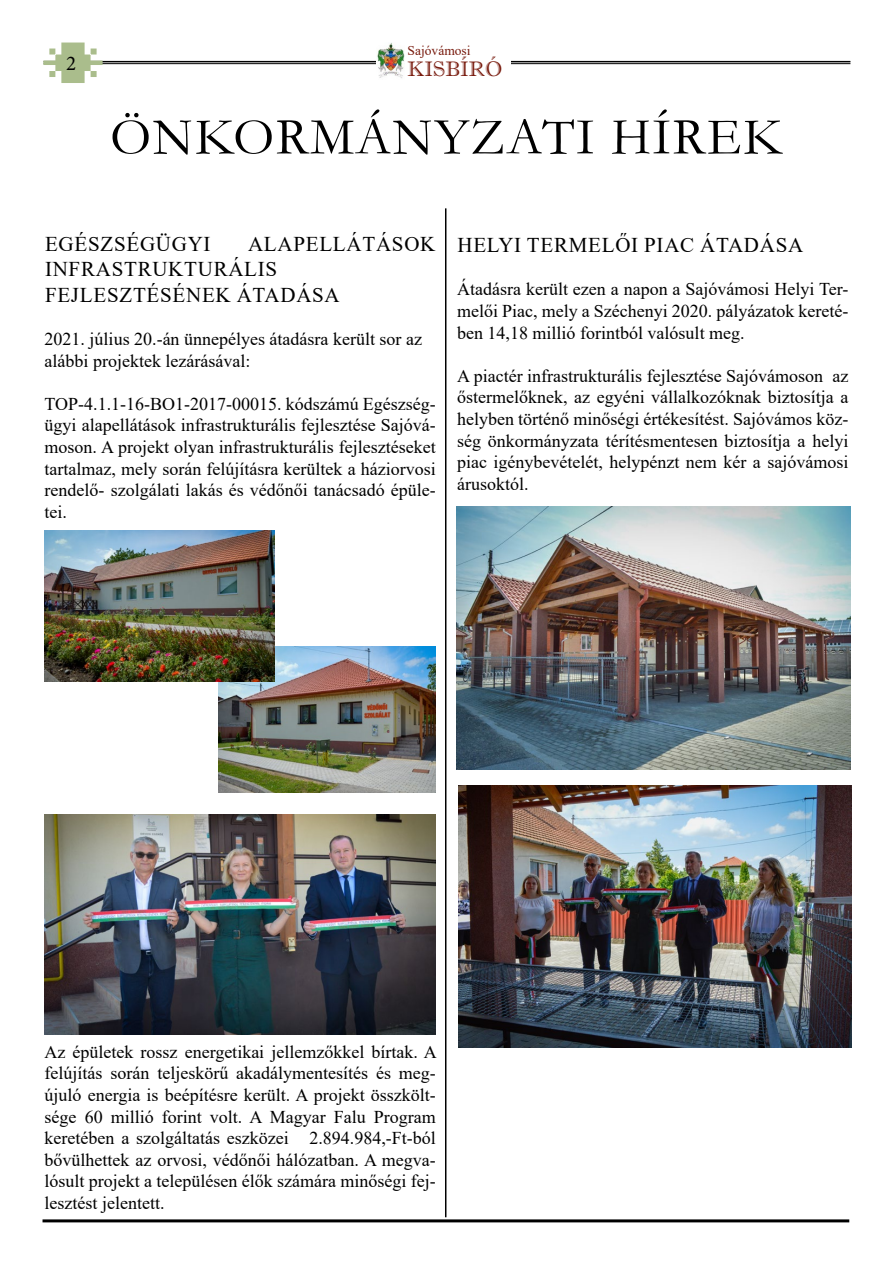
<style>
.page{position:relative;width:893px;height:1263px;background:#fff}
.page>*{position:absolute;margin:0;border:0;box-sizing:border-box;transform-origin:0 0}
.t1{font:52.5px "Garamond";letter-spacing:.03em;color:#000}
.t2{font:21px/25.2px "Times New Roman";letter-spacing:.035em;color:#000}
.t3{font:21px "Imprint MT Shadow";color:#781a0d}
.t4{font:21px "Minion Pro";color:#000}
.t5{font:18px/21.6px "Times New Roman";color:#000;text-align:justify}
.t6{font:13.5px "Times New Roman";color:#781a0d}
</style>
<div class="page">
<hr style="left:44px;top:63px;width:806px;height:1px;background:#000">
<hr style="left:44px;top:61px;width:806px;height:1px;background:#000">
<svg style="left:43px;top:43px;width:60px;height:40px"></svg>
<hr style="left:43px;top:1219px;width:806px;height:3px;background:#000">
<div style="left:404px;top:43px;width:106px;height:36px;background:#fff"></div>
<img style="left:377px;top:43px;width:27px;height:35px">
<hr style="left:445px;top:208px;width:1px;height:1009px;background:#000">
<img style="left:219px;top:646px;width:217px;height:146px">
<img style="left:45px;top:530px;width:229px;height:152px">
<img style="left:45px;top:814px;width:391px;height:220px">
<img style="left:457px;top:507px;width:394px;height:262px">
<img style="left:458px;top:786px;width:393px;height:261px">
<p class="t4" style="left:66px;top:49px;width:12px">2</p>
<p class="t6" style="left:408px;top:41px;width:65px">Sajóvámosi</p>
<p class="t3" style="left:408px;top:56px;width:96px">KISBÍRÓ</p>
<h1 class="t1" style="left:110px;top:102px;width:673px">ÖNKORMÁNYZATI HÍREK</h1>
<p class="t2" style="left:45px;top:231px;width:392px;text-indent:203px">ALAPELLÁTÁSOK<br>INFRASTRUKTURÁLIS<br>FEJLESZTÉSÉNEK ÁTADÁSA</p>
<p class="t5" style="left:45px;top:327px;width:379px">2021. július 20.-án ünnepélyes átadásra került sor az alábbi projektek lezárásával:</p>
<p class="t5" style="left:45px;top:392px;width:393px">TOP-4.1.1-16-BO1-2017-00015. kódszámú Egészség&shy;ügyi alapellátások infrastrukturális fejlesztése Sajóvá&shy;moson. A projekt olyan infrastrukturális fejlesztéseket tartalmaz, mely során felújításra kerültek a háziorvosi rendelő- szolgálati lakás és védőnői tanácsadó épüle&shy;tei.</p>
<p class="t2" style="left:45px;top:231px;width:167px">EGÉSZSÉGÜGYI</p>
<p class="t2" style="left:457px;top:232px;width:347px">HELYI TERMELŐI PIAC ÁTADÁSA</p>
<p class="t5" style="left:457px;top:278px;width:393px">Átadásra került ezen a napon a Sajóvámosi Helyi Ter&shy;melői Piac, mely a Széchenyi 2020. pályázatok kereté&shy;ben 14,18 millió forintból valósult meg.</p>
<p class="t5" style="left:457px;top:364px;width:393px">A piactér infrastrukturális fejlesztése Sajóvámoson az őstermelőknek, az egyéni vállalkozóknak biztosítja a helyben történő minőségi értékesítést. Sajóvámos köz&shy;ség önkormányzata térítésmentesen biztosítja a helyi piac igénybevételét, helypénzt nem kér a sajóvámosi árusoktól.</p>
<p class="t5" style="left:45px;top:1040px;width:394px">Az épületek rossz energetikai jellemzőkkel bírtak. A felújítás során teljeskörű akadálymentesítés és meg&shy;újuló energia is beépítésre került. A projekt összkölt&shy;sége 60 millió forint volt. A Magyar Falu Program keretében a szolgáltatás eszközei 2.894.984,-Ft-ból bővülhettek az orvosi, védőnői hálózatban. A megva&shy;lósult projekt a településen élők számára minőségi fej&shy;lesztést jelentett.</p>
</div>
